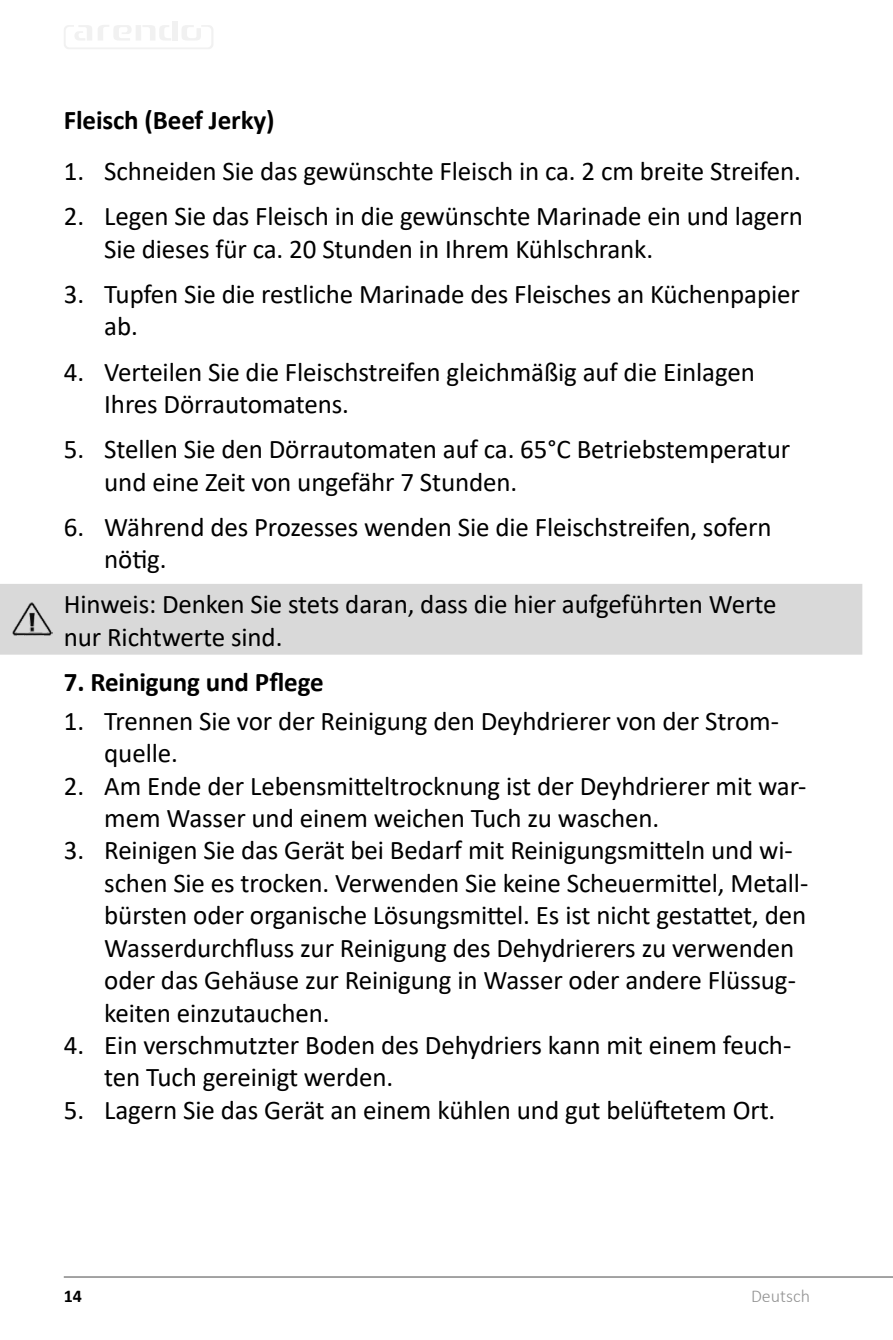
<style>
.page{position:relative;width:893px;height:1340px;background:#fff}
.page>*{position:absolute;margin:0;border:0;box-sizing:border-box;transform-origin:0 0}
.Überschrift{font:27px/32.4px "Calibri";letter-spacing:-.005em;color:#000}
.Überschrift-2{font:700 27px "Calibri";letter-spacing:-.005em;color:#000}
.t1{font:300 18px "Calibri";color:#939393}
.t2{font:700 18px "Calibri";color:#000}
</style>
<div class="page">
<div style="left:172px;top:21px;width:6px;height:19px;background:#f1f1f1"></div>
<svg style="left:64px;top:25px;width:149px;height:24px"></svg>
<hr style="left:64px;top:1276px;width:829px;height:1px;background:#939393">
<div style="left:0;top:584px;width:862px;height:70px;background:#d9d9d9"></div>
<img style="left:13px;top:602px;width:40px;height:34px">
<p class="Überschrift-2" style="left:64px;top:101px;width:212px">Fleisch (Beef Jerky)</p>
<p class="Überschrift" style="left:64px;top:154px;width:739px">1. Schneiden Sie das gewünschte Fleisch in ca. 2 cm breite Streifen.</p>
<p class="Überschrift" style="left:104px;top:200px;width:700px;text-indent:-40px">2. Legen Sie das Fleisch in die gewünschte Marinade ein und lagern<br>Sie dieses für ca. 20 Stunden in Ihrem Kühlschrank.</p>
<p class="Überschrift" style="left:104px;top:277px;width:697px;text-indent:-40px">3. Tupfen Sie die restliche Marinade des Fleisches an Küchenpapier ab.</p>
<p class="Überschrift" style="left:104px;top:355px;width:652px;text-indent:-40px">4. Verteilen Sie die Fleischstreifen gleichmäßig auf die Einlagen<br>Ihres Dörrautomatens.</p>
<p class="Überschrift" style="left:104px;top:432px;width:688px;text-indent:-40px">5. Stellen Sie den Dörrautomaten auf ca. 65°C Betriebstemperatur und eine Zeit von ungefähr 7 Stunden.</p>
<p class="Überschrift" style="left:104px;top:510px;width:669px;text-indent:-40px">6. Während des Prozesses wenden Sie die Fleischstreifen, sofern nötig.</p>
<p class="Überschrift" style="left:64px;top:587px;width:714px">Hinweis: Denken Sie stets daran, dass die hier aufgeführten Werte nur Richtwerte sind.</p>
<p class="Überschrift-2" style="left:64px;top:663px;width:261px">7. Reinigung und Pflege</p>
<p class="Überschrift" style="left:104px;top:704px;width:676px;text-indent:-40px">1. Trennen Sie vor der Reinigung den Deyhdrierer von der Strom&shy;quelle.</p>
<p class="Überschrift" style="left:104px;top:768px;width:704px;text-indent:-40px">2. Am Ende der Lebensmitteltrocknung ist der Deyhdrierer mit war&shy;mem Wasser und einem weichen Tuch zu waschen.</p>
<p class="Überschrift" style="left:104px;top:833px;width:706px;text-indent:-40px">3. Reinigen Sie das Gerät bei Bedarf mit Reinigungsmitteln und wi&shy;schen Sie es trocken. Verwenden Sie keine Scheuermittel, Metall&shy;bürsten oder organische Lösungsmittel. Es ist nicht gestattet, den Wasserdurchfluss zur Reinigung des Dehydrierers zu verwenden oder das Gehäuse zur Reinigung in Wasser oder andere Flüssug&shy;keiten einzutauchen.</p>
<p class="Überschrift" style="left:104px;top:1028px;width:689px;text-indent:-40px">4. Ein verschmutzter Boden des Dehydriers kann mit einem feuch&shy;ten Tuch gereinigt werden.</p>
<p class="Überschrift" style="left:64px;top:1092px;width:713px">5. Lagern Sie das Gerät an einem kühlen und gut belüftetem Ort.</p>
<p class="t2" style="left:64px;top:1283px;width:20px">14</p>
<p class="t1" style="left:751px;top:1284px;width:61px">Deutsch</p>
</div>
